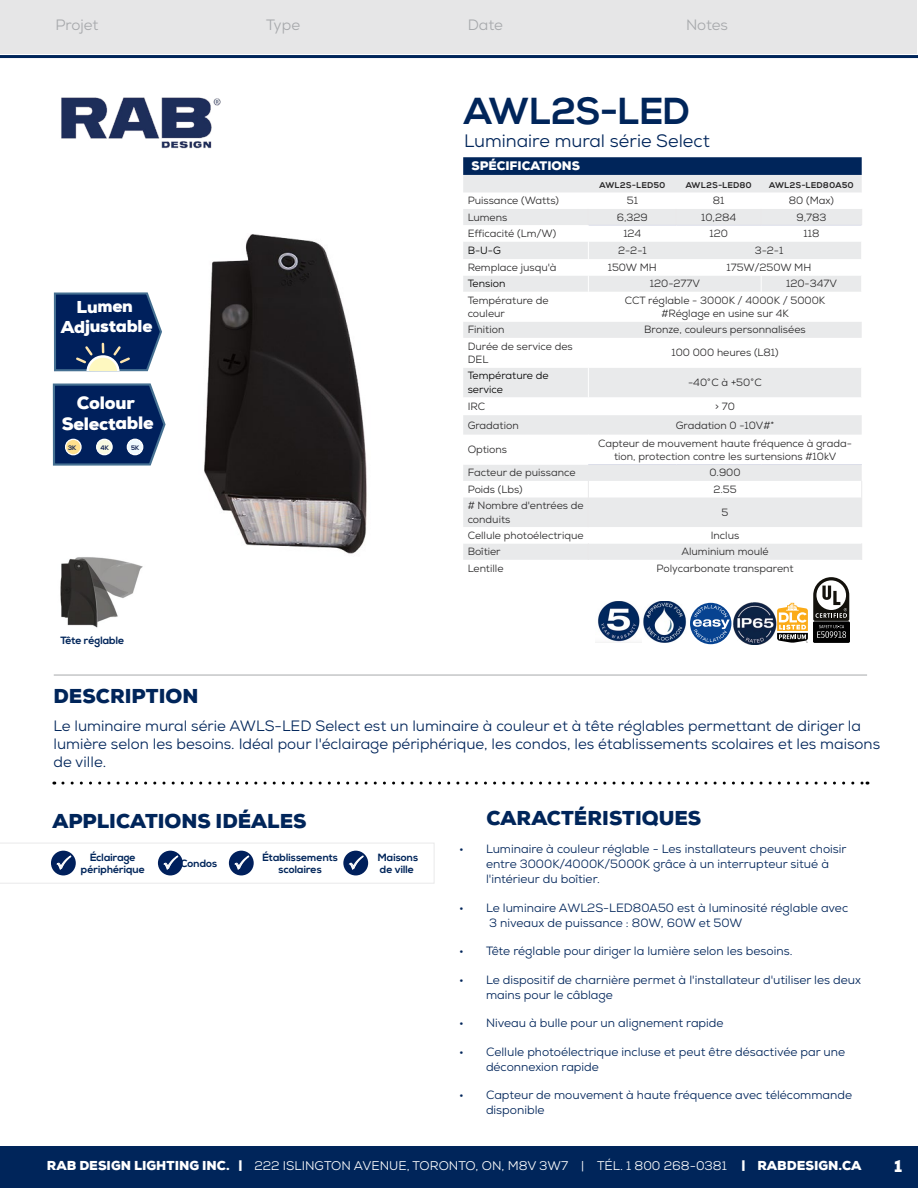
<style>
.page{position:relative;width:918px;height:1188px;background:#fff}
.page>*{position:absolute;margin:0;border:0;box-sizing:border-box;transform-origin:0 0}
.t1{font:700 37.5px "Nexa";color:#00255a}
.t2{font:900 19.5px "Nexa";color:#00255a}
.t3{font:18px "Nexa";color:#00255a}
.t4{font:900 17.4px/20.9px "Nexa";letter-spacing:-.015em;color:#fff;text-align:center}
.t5{font:900 16.65px/20px "Nexa";letter-spacing:-.015em;color:#fff;text-align:center}
.t6{font:900 16.5px "Nexa";color:#fff}
.t7{font:15px/18px "Nexa";color:#00255a}
.t8{font:15px "Nexa";letter-spacing:-.005em;color:#a7a9ac}
.t9{font:12.6px "Nexa";color:#fff}
.t10{font:12px/15px "Nexa";color:#00255a}
.t11{font:900 12px "Nexa";color:#fff}
.t12{font:11.7px "Myriad Pro";color:#fff}
.t13{font:10.5px/13.5px "Nexa";color:#292829}
.t14{font:700 10.5px/12px "Nexa";color:#00255a;text-align:center}
.t15{font:10.5px/13.5px "Nexa";color:#000}
.t16{font:700 8.4px "Nexa";letter-spacing:.05em;color:#292829}
.t17{font:8.25px "Myriad Pro";color:#fff}
.t18{font:700 6.45px "Nexa";color:#182957}
.s1{font-weight:900}
</style>
<div class="page">
<div style="left:0;top:1147px;width:918px;height:41px;background:#00255a"></div>
<div style="left:1px;top:1px;width:916px;height:53px;background:#e6e6e7"></div>
<hr style="left:0;top:55px;width:918px;height:3px;background:#00255a">
<svg style="left:63px;top:782px;width:805px;height:3px"></svg>
<hr style="left:54px;top:675px;width:813px;height:1px;background:#a7a9ac">
<img style="left:204px;top:234px;width:163px;height:320px">
<svg style="left:53px;top:292px;width:109px;height:80px;background:#2a4674"></svg>
<svg style="left:52px;top:383px;width:114px;height:83px;background:#1f3d71"></svg>
<div style="left:96px;top:439px;width:17px;height:16px;background:#f9fae2;border:1px solid #fff;border-radius:50%"></div>
<div style="left:65px;top:439px;width:17px;height:16px;background:#ffe08d;border:1px solid #fff;border-radius:50%"></div>
<div style="left:127px;top:439px;width:16px;height:16px;background:#eff9fe;border-radius:50%"></div>
<div style="left:127px;top:439px;width:16px;height:16px;border:1px solid #fff;border-radius:50%"></div>
<svg style="left:463px;top:157px;width:399px;height:18px;background:#04285c"></svg>
<div style="left:463px;top:175px;width:399px;height:18px;background:#e9eaeb"></div>
<svg style="left:463px;top:209px;width:398px;height:351px;fill:#e9eaeb"></svg>
<svg style="left:463px;top:259px;width:399px;height:238px"></svg>
<svg style="left:676px;top:209px;width:1px;height:16px"></svg>
<svg style="left:761px;top:209px;width:1px;height:16px"></svg>
<hr style="left:588px;top:225px;width:88px;height:1px;background:#dbdde9">
<hr style="left:676px;top:225px;width:85px;height:1px;background:#dbdde9">
<hr style="left:761px;top:225px;width:101px;height:1px;background:#dbdde9">
<svg style="left:861px;top:368px;width:1px;height:29px"></svg>
<svg style="left:861px;top:435px;width:1px;height:29px"></svg>
<svg style="left:588px;top:209px;width:1px;height:50px"></svg>
<svg style="left:861px;top:209px;width:1px;height:17px"></svg>
<svg style="left:588px;top:368px;width:1px;height:29px"></svg>
<svg style="left:588px;top:435px;width:1px;height:29px"></svg>
<svg style="left:761px;top:276px;width:1px;height:16px"></svg>
<svg style="left:861px;top:276px;width:1px;height:16px"></svg>
<svg style="left:861px;top:481px;width:1px;height:16px"></svg>
<hr style="left:861px;top:497px;width:1px;height:30px;background:#e9e9ea">
<svg style="left:861px;top:543px;width:1px;height:17px"></svg>
<svg style="left:588px;top:276px;width:1px;height:16px"></svg>
<svg style="left:588px;top:481px;width:1px;height:16px"></svg>
<hr style="left:588px;top:497px;width:1px;height:30px;background:#e9e9ea">
<svg style="left:588px;top:543px;width:1px;height:17px"></svg>
<hr style="left:588px;top:464px;width:88px;height:1px;background:#dbdde9">
<hr style="left:676px;top:464px;width:85px;height:1px;background:#dbdde9">
<hr style="left:761px;top:464px;width:101px;height:1px;background:#dbdde9">
<img style="left:60px;top:557px;width:83px;height:71px">
<div style="left:690px;top:603px;width:41px;height:41px;background:#074391;border-radius:50%"></div>
<svg style="left:693px;top:605px;width:37px;height:37px"></svg>
<img style="left:733px;top:603px;width:44px;height:41px">
<div style="left:813px;top:622px;width:37px;height:21px;border:1px solid #000"></div>
<svg style="left:777px;top:577px;width:72px;height:66px"></svg>
<img style="left:61px;top:97px;width:160px;height:52px">
<img style="left:596px;top:601px;width:91px;height:42px">
<svg style="left:0;top:843px;width:434px;height:40px"></svg>
<h3 class="t8" style="left:55px;top:15px;width:45px">Projet</h3>
<h3 class="t8" style="left:266px;top:15px;width:36px">Type</h3>
<h3 class="t8" style="left:468px;top:15px;width:37px">Date</h3>
<h3 class="t8" style="left:686px;top:15px;width:44px">Notes</h3>
<h1 class="t1" style="left:464px;top:90px;width:227px">AWL2S-LED</h1>
<h3 class="t3" style="left:464px;top:129px;width:247px">Luminaire mural série Select</h3>
<h3 class="t5" style="left:61px;top:297px;width:93px">Lumen<br>Adjustable</h3>
<h3 class="t4" style="left:62px;top:392px;width:93px">Colour<br>Selectable</h3>
<p class="t18" style="left:68px;top:444px;width:10px">3K</p>
<p class="t18" style="left:101px;top:444px;width:10px">4K</p>
<p class="t18" style="left:131px;top:444px;width:10px">5K</p>
<p class="t14" style="left:60px;top:635px;width:65px">Tête réglable</p>
<p class="t11" style="left:471px;top:158px;width:110px">SPÉCIFICATIONS</p>
<p class="t16" style="left:600px;top:180px;width:67px">AWL2S-LED50</p>
<p class="t16" style="left:686px;top:180px;width:68px">AWL2S-LED80</p>
<p class="t16" style="left:769px;top:180px;width:86px">AWL2S-LED80A50</p>
<p class="t13" style="left:468px;top:194px;width:93px">Puissance (Watts)</p>
<p class="t13" style="left:627px;top:194px;width:13px">51</p>
<p class="t13" style="left:713px;top:194px;width:13px">81</p>
<p class="t13" style="left:789px;top:194px;width:47px">80 (Max)</p>
<p class="t13" style="left:468px;top:210px;width:41px">Lumens</p>
<p class="t13" style="left:617px;top:210px;width:32px">6,329</p>
<p class="t13" style="left:701px;top:210px;width:37px">10,284</p>
<p class="t13" style="left:796px;top:210px;width:31px">9,783</p>
<p class="t13" style="left:468px;top:227px;width:90px">Efficacité (Lm/W)</p>
<p class="t13" style="left:623px;top:227px;width:19px">124</p>
<p class="t13" style="left:710px;top:227px;width:20px">120</p>
<p class="t13" style="left:804px;top:227px;width:17px">118</p>
<p class="t15" style="left:468px;top:244px;width:35px">B-U-G</p>
<p class="t13" style="left:618px;top:244px;width:30px">2-2-1</p>
<p class="t13" style="left:755px;top:244px;width:30px">3-2-1</p>
<p class="t13" style="left:468px;top:261px;width:90px">Remplace jusqu'à</p>
<p class="t13" style="left:608px;top:261px;width:51px">150W MH</p>
<p class="t13" style="left:727px;top:261px;width:86px">175W/250W MH</p>
<p class="t15" style="left:468px;top:277px;width:39px">Tension</p>
<p class="t13" style="left:650px;top:277px;width:52px">120-277V</p>
<p class="t13" style="left:786px;top:277px;width:52px">120-347V</p>
<p class="t13" style="left:468px;top:293px;width:82px">Température de couleur</p>
<p class="t13" style="left:625px;top:293px;width:202px;text-align:center">CCT réglable - 3000K / 4000K / 5000K #Réglage en usine sur 4K</p>
<p class="t13" style="left:468px;top:323px;width:38px">Finition</p>
<p class="t13" style="left:644px;top:323px;width:163px">Bronze, couleurs personnalisées</p>
<p class="t13" style="left:468px;top:339px;width:107px">Durée de service des<br>DEL</p>
<p class="t13" style="left:671px;top:346px;width:109px">100 000 heures (L81)</p>
<p class="t15" style="left:468px;top:369px;width:82px">Température de service</p>
<p class="t13" style="left:688px;top:376px;width:75px">-40˚C à +50˚C</p>
<p class="t13" style="left:468px;top:400px;width:19px">IRC</p>
<p class="t13" style="left:715px;top:400px;width:21px">&gt; 70</p>
<p class="t13" style="left:468px;top:418px;width:53px">Gradation</p>
<p class="t13" style="left:676px;top:418px;width:100px">Gradation 0 -10V#*</p>
<p class="t13" style="left:468px;top:443px;width:41px">Options</p>
<p class="t13" style="left:598px;top:436px;width:255px;text-align:center">Capteur de mouvement haute fréquence à grada&shy;tion, protection contre les surtensions #10kV</p>
<p class="t13" style="left:468px;top:466px;width:109px">Facteur de puissance</p>
<p class="t13" style="left:709px;top:466px;width:33px">0.900</p>
<p class="t13" style="left:468px;top:482px;width:56px">Poids (Lbs)</p>
<p class="t13" style="left:713px;top:482px;width:25px">2.55</p>
<p class="t13" style="left:468px;top:499px;width:118px"># Nombre d'entrées de conduits</p>
<p class="t13" style="left:722px;top:506px;width:8px">5</p>
<p class="t13" style="left:468px;top:529px;width:117px">Cellule photoélectrique</p>
<p class="t13" style="left:711px;top:529px;width:30px">Inclus</p>
<p class="t13" style="left:468px;top:545px;width:35px">Boîtier</p>
<p class="t13" style="left:681px;top:545px;width:89px">Aluminium moulé</p>
<p class="t13" style="left:468px;top:561px;width:37px">Lentille</p>
<p class="t13" style="left:657px;top:561px;width:139px">Polycarbonate transparent</p>
<h2 class="t2" style="left:54px;top:683px;width:146px">DESCRIPTION</h2>
<p class="t7" style="left:54px;top:717px;width:828px">Le luminaire mural série AWLS-LED Select est un luminaire à couleur et à tête réglables permettant de diriger la lumière selon les besoins. Idéal pour l'éclairage périphérique, les condos, les établissements scolaires et les maisons de ville.</p>
<h2 class="t2" style="left:52px;top:808px;width:256px">APPLICATIONS IDÉALES</h2>
<h2 class="t2" style="left:486px;top:805px;width:216px">CARACTÉRISTIQUES</h2>
<p class="t10" style="left:486px;top:842px;width:362px;text-indent:-27px">• Luminaire à couleur réglable - Les installateurs peuvent choisir entre 3000K/4000K/5000K grâce à un interrupteur situé à l'intérieur du boîtier.</p>
<p class="t10" style="left:489px;top:900px;width:361px;text-indent:-30px">• Le luminaire AWL2S-LED80A50 est à luminosité réglable avec<br>3 niveaux de puissance : 80W, 60W et 50W</p>
<p class="t10" style="left:459px;top:944px;width:335px">• Tête réglable pour diriger la lumière selon les besoins.</p>
<p class="t10" style="left:486px;top:972px;width:377px;text-indent:-27px">• Le dispositif de charnière permet à l'installateur d'utiliser les deux mains pour le câblage</p>
<p class="t10" style="left:459px;top:1016px;width:266px">• Niveau à bulle pour un alignement rapide</p>
<p class="t10" style="left:486px;top:1044px;width:361px;text-indent:-27px">• Cellule photoélectrique incluse et peut être désactivée par une déconnexion rapide</p>
<p class="t10" style="left:486px;top:1088px;width:368px;text-indent:-27px">• Capteur de mouvement à haute fréquence avec télécommande disponible</p>
<p class="t14" style="left:81px;top:851px;width:66px">Éclairage périphérique</p>
<p class="t14" style="left:180px;top:858px;width:39px">Condos</p>
<p class="t14" style="left:262px;top:852px;width:77px">Établissements scolaires</p>
<p class="t14" style="left:378px;top:852px;width:42px;text-align:left">Maisons de ville</p>
<p class="t12" style="left:55px;top:1153px;width:133px">RAB DESIGN LIGHTING INC.</p>
<p class="t17" style="left:325px;top:1156px;width:160px">222 Islington Avenue, Toronto, ON M8V 3W7 •</p>
<p class="t17" style="left:531px;top:1156px;width:73px">T EL. 1 800-268-0381</p>
<p class="t12" style="left:775px;top:1153px;width:75px">RABDESIGN.CA</p>
<p class="t9" style="left:47px;top:1158px;width:816px"><span class="s1">RAB DESIGN LIGHTING INC. |</span> 222 ISLINGTON AVENUE, TORONTO, ON, M8V 3W7 | TÉL. 1 800 268-0381 <span class="s1">| RABDESIGN.CA</span></p>
<h3 class="t6" style="left:894px;top:1155px;width:10px">1</h3>
</div>
